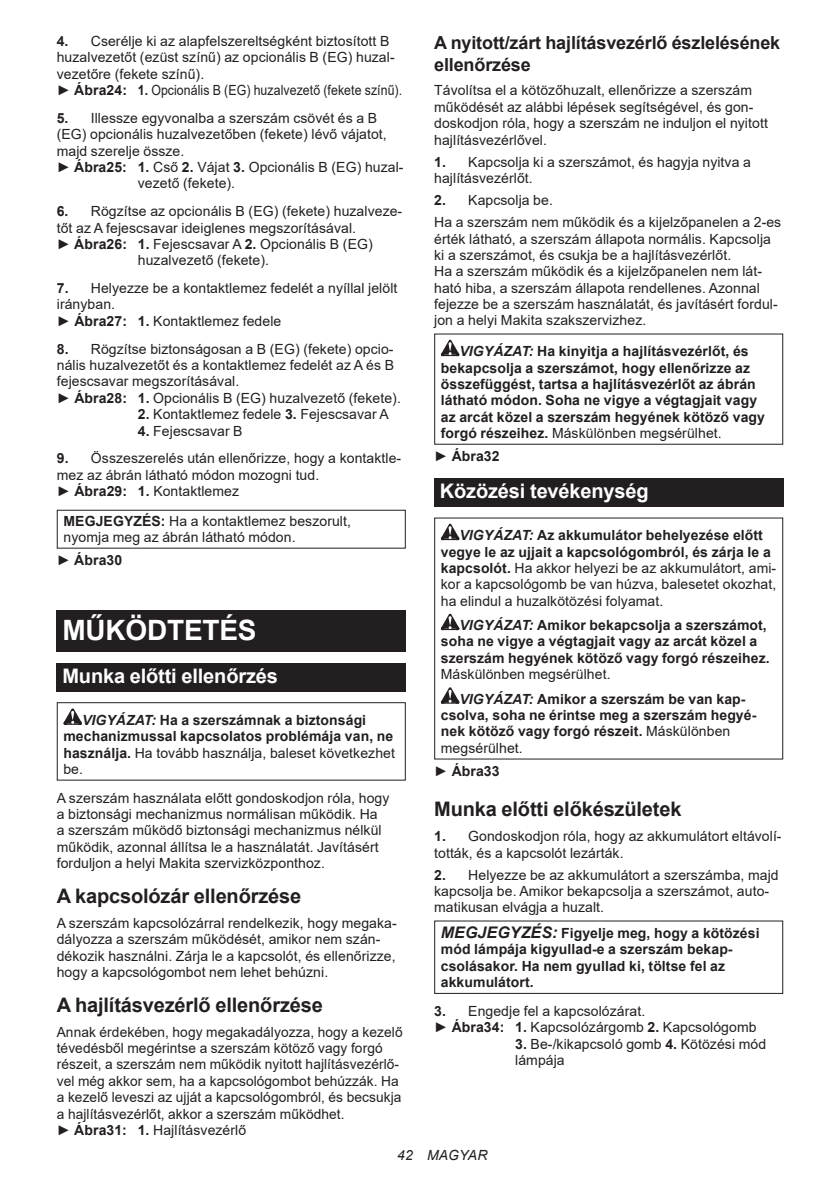
<style>
.page{position:relative;width:840px;height:1191px;background:#fff}
.page>*{position:absolute;margin:0;border:0;box-sizing:border-box;transform-origin:0 0}
.t1{font:700 28px "Arial";letter-spacing:-.01em;color:#fff}
.t2{font:700 20px "Arial";letter-spacing:-.01em;color:#231f20}
.t3{font:700 20px "Arial";letter-spacing:-.01em;color:#fff}
.t4{font:700 18px/21px "Arial";letter-spacing:-.01em;color:#231f20}
.t5{font:14px/16.4px "Arial";letter-spacing:.005em;color:#231f20}
.t6{font:700 14px/16.4px "Arial";letter-spacing:.005em;color:#231f20}
.t7{font:italic 14px "Arial";letter-spacing:.005em;color:#231f20}
.s1{font-weight:700}
.s2{font-weight:400}
.s3{font-style:italic}
.s4{font-weight:700;font-style:italic}
.s5{font-style:italic;font-size:16px}
</style>
<div class="page">
<div style="left:57px;top:510px;width:348px;height:38px;border:1px solid #231f20"></div>
<div style="left:57px;top:610px;width:348px;height:41px;background:#231f20"></div>
<div style="left:57px;top:663px;width:348px;height:28px;background:#231f20"></div>
<svg style="left:63px;top:708px;width:19px;height:17px"></svg>
<div style="left:57px;top:702px;width:348px;height:78px;border:1px solid #231f20"></div>
<svg style="left:440px;top:340px;width:19px;height:16px"></svg>
<div style="left:434px;top:333px;width:348px;height:112px;border:1px solid #231f20"></div>
<div style="left:434px;top:478px;width:348px;height:28px;background:#231f20"></div>
<svg style="left:440px;top:524px;width:19px;height:16px"></svg>
<svg style="left:440px;top:613px;width:19px;height:17px"></svg>
<svg style="left:440px;top:687px;width:19px;height:16px"></svg>
<div style="left:434px;top:920px;width:348px;height:74px;border:1px solid #231f20"></div>
<p class="t5" style="left:57px;top:33px;width:347px"><span class="s1">4.</span> Cserélje ki az alapfelszereltségként biztosított B huzalvezetőt (ezüst színű) az opcionális B (EG) huzal&shy;vezetőre (fekete színű).<br>► <span class="s1">Ábra24: 1.</span> Opcionális B (EG) huzalvezető (fekete színű).</p>
<p class="t5" style="left:57px;top:110px;width:322px"><span class="s1">5.</span> Illessze egyvonalba a szerszám csövét és a B</p>
<p class="t5" style="left:57px;top:126px;width:331px">(EG) opcionális huzalvezetőben (fekete) lévő vájatot,</p>
<p class="t5" style="left:57px;top:142px;width:129px">majd szerelje össze.</p>
<p class="t5" style="left:57px;top:159px;width:348px">► <span class="s1">Ábra25: 1.</span> Cső <span class="s1">2.</span> Vájat <span class="s1">3.</span> Opcionális B (EG) huzal-</p>
<p class="t5" style="left:138px;top:175px;width:99px">vezető (fekete).</p>
<p class="t5" style="left:57px;top:203px;width:347px"><span class="s1">6.</span> Rögzítse az opcionális B (EG) (fekete) huzalveze-</p>
<p class="t5" style="left:57px;top:219px;width:301px">tőt az A fejescsavar ideiglenes megszorításával.</p>
<p class="t5" style="left:57px;top:236px;width:317px">► <span class="s1">Ábra26: 1.</span> Fejescsavar A <span class="s1">2.</span> Opcionális B (EG)</p>
<p class="t5" style="left:138px;top:252px;width:133px">huzalvezető (fekete).</p>
<p class="t5" style="left:57px;top:280px;width:342px"><span class="s1">7.</span> Helyezze be a kontaktlemez fedelét a nyíllal jelölt irányban.<br>► <span class="s1">Ábra27: 1.</span> Kontaktlemez fedele</p>
<p class="t5" style="left:57px;top:340px;width:345px"><span class="s1">8.</span> Rögzítse biztonságosan a B (EG) (fekete) opcio&shy;nális huzalvezetőt és a kontaktlemez fedelét az A és B fejescsavar megszorításával.<br>► <span class="s1">Ábra28: 1.</span> Opcionális B (EG) huzalvezető (fekete).</p>
<p class="t5" style="left:138px;top:406px;width:252px"><span class="s1">2.</span> Kontaktlemez fedele <span class="s1">3.</span> Fejescsavar A</p>
<p class="t5" style="left:138px;top:422px;width:106px"><span class="s1">4.</span> Fejescsavar B</p>
<p class="t5" style="left:57px;top:450px;width:345px"><span class="s1">9.</span> Összeszerelés után ellenőrizze, hogy a kontaktle&shy;mez az ábrán látható módon mozogni tud.<br>► <span class="s1">Ábra29: 1.</span> Kontaktlemez</p>
<p class="t5" style="left:63px;top:512px;width:289px"><span class="s1">MEGJEGYZÉS:</span> Ha a kontaktlemez beszorult, nyomja meg az ábrán látható módon.</p>
<p class="t6" style="left:57px;top:552px;width:67px"><span class="s2">►</span> Ábra30</p>
<h1 class="t1" style="left:62px;top:610px;width:195px">MŰKÖDTETÉS</h1>
<h2 class="t3" style="left:62px;top:661px;width:217px">Munka előtti ellenőrzés</h2>
<p class="t6" style="left:63px;top:712px;width:333px;text-indent:19px"><span class="s3">VIGYÁZAT:</span> Ha a szerszámnak a biztonsági mechanizmussal kapcsolatos problémája van, ne használja. <span class="s2">Ha tovább használja, baleset következhet be.</span></p>
<p class="t5" style="left:57px;top:789px;width:334px">A szerszám használata előtt gondoskodjon róla, hogy a biztonsági mechanizmus normálisan működik. Ha<br>a szerszám működő biztonsági mechanizmus nélkül működik, azonnal állítsa le a használatát. Javításért forduljon a helyi Makita szervizközponthoz.</p>
<h2 class="t2" style="left:57px;top:882px;width:246px">A kapcsolózár ellenőrzése</h2>
<p class="t5" style="left:57px;top:914px;width:341px">A szerszám kapcsolózárral rendelkezik, hogy megaka&shy;dályozza a szerszám működését, amikor nem szán&shy;dékozik használni. Zárja le a kapcsolót, és ellenőrizze, hogy a kapcsológombot nem lehet behúzni.</p>
<h2 class="t2" style="left:57px;top:990px;width:267px">A hajlításvezérlő ellenőrzése</h2>
<p class="t5" style="left:57px;top:1023px;width:347px">Annak érdekében, hogy megakadályozza, hogy a kezelő tévedésből megérintse a szerszám kötöző vagy forgó részeit, a szerszám nem működik nyitott hajlításvezérlő&shy;vel még akkor sem, ha a kapcsológombot behúzzák. Ha a kezelő leveszi az ujját a kapcsológombról, és becsukja a hajlításvezérlőt, akkor a szerszám működhet.<br>► <span class="s1">Ábra31: 1.</span> Hajlításvezérlő</p>
<p class="t4" style="left:434px;top:33px;width:347px">A nyitott/zárt hajlításvezérlő észlelésének ellenőrzése</p>
<p class="t5" style="left:434px;top:82px;width:335px">Távolítsa el a kötözőhuzalt, ellenőrizze a szerszám működését az alábbi lépések segítségével, és gon&shy;doskodjon róla, hogy a szerszám ne induljon el nyitott hajlításvezérlővel.</p>
<p class="t5" style="left:434px;top:153px;width:318px"><span class="s1">1.</span> Kapcsolja ki a szerszámot, és hagyja nyitva a hajlításvezérlőt.</p>
<p class="t5" style="left:434px;top:189px;width:348px;line-height:22px"><span class="s1">2.</span> Kapcsolja be.<br>Ha a szerszám nem működik és a kijelzőpanelen a 2-es</p>
<p class="t5" style="left:434px;top:230px;width:345px">érték látható, a szerszám állapota normális. Kapcsolja ki a szerszámot, és csukja be a hajlításvezérlőt.<br>Ha a szerszám működik és a kijelzőpanelen nem lát&shy;ható hiba, a szerszám állapota rendellenes. Azonnal fejezze be a szerszám használatát, és javításért fordul&shy;jon a helyi Makita szakszervizhez.</p>
<p class="t6" style="left:440px;top:343px;width:325px;text-indent:19px"><span class="s3">VIGYÁZAT:</span> Ha kinyitja a hajlításvezérlőt, és bekapcsolja a szerszámot, hogy ellenőrizze az összefüggést, tartsa a hajlításvezérlőt az ábrán látható módon. Soha ne vigye a végtagjait vagy az arcát közel a szerszám hegyének kötöző vagy forgó részeihez. <span class="s2">Máskülönben megsérülhet.</span></p>
<p class="t6" style="left:434px;top:448px;width:67px"><span class="s2">►</span> Ábra32</p>
<h2 class="t3" style="left:439px;top:477px;width:210px">Közözési tevékenység</h2>
<p class="t5" style="left:440px;top:527px;width:337px;text-indent:19px"><span class="s4">VIGYÁZAT:</span> <span class="s1">Az akkumulátor behelyezése előtt vegye le az ujjait a kapcsológombról, és zárja le a kapcsolót.</span> Ha akkor helyezi be az akkumulátort, ami&shy;kor a kapcsológomb be van húzva, balesetet okozhat, ha elindul a huzalkötözési folyamat.</p>
<p class="t6" style="left:440px;top:617px;width:330px;text-indent:19px"><span class="s3">VIGYÁZAT:</span> Amikor bekapcsolja a szerszámot, soha ne vigye a végtagjait vagy az arcát közel a szerszám hegyének kötöző vagy forgó részeihez.</p>
<p class="t6" style="left:459px;top:662px;width:287px;line-height:24.4px;text-indent:-19px"><span class="s2">Máskülönben megsérülhet.<br></span><span class="s3">VIGYÁZAT:</span> Amikor a szerszám be van kap-</p>
<p class="t6" style="left:440px;top:707px;width:317px">csolva, soha ne érintse meg a szerszám hegyé&shy;nek kötöző vagy forgó részeit. <span class="s2">Máskülönben megsérülhet.</span></p>
<p class="t6" style="left:434px;top:763px;width:67px"><span class="s2">►</span> Ábra33</p>
<h2 class="t2" style="left:434px;top:795px;width:249px">Munka előtti előkészületek</h2>
<p class="t5" style="left:434px;top:828px;width:349px"><span class="s1">1.</span> Gondoskodjon róla, hogy az akkumulátort eltávolí&shy;tották, és a kapcsolót lezárták.</p>
<p class="t5" style="left:434px;top:866px;width:346px"><span class="s1">2.</span> Helyezze be az akkumulátort a szerszámba, majd kapcsolja be. Amikor bekapcsolja a szerszámot, auto&shy;matikusan elvágja a huzalt.</p>
<p class="t6" style="left:440px;top:925px;width:320px"><span class="s5">MEGJEGYZÉS:</span> Figyelje meg, hogy a kötözési mód lámpája kigyullad-e a szerszám bekap&shy;csolásakor. Ha nem gyullad ki, töltse fel az akkumulátort.</p>
<p class="t5" style="left:434px;top:1002px;width:324px"><span class="s1">3.</span> Engedje fel a kapcsolózárat.<br>► <span class="s1">Ábra34: 1.</span> Kapcsolózárgomb <span class="s1">2.</span> Kapcsológomb</p>
<p class="t5" style="left:515px;top:1035px;width:252px"><span class="s1">3.</span> Be-/kikapcsoló gomb <span class="s1">4.</span> Kötözési mód lámpája</p>
<p class="t7" style="left:397px;top:1146px;width:92px">42 MAGYAR</p>
</div>
